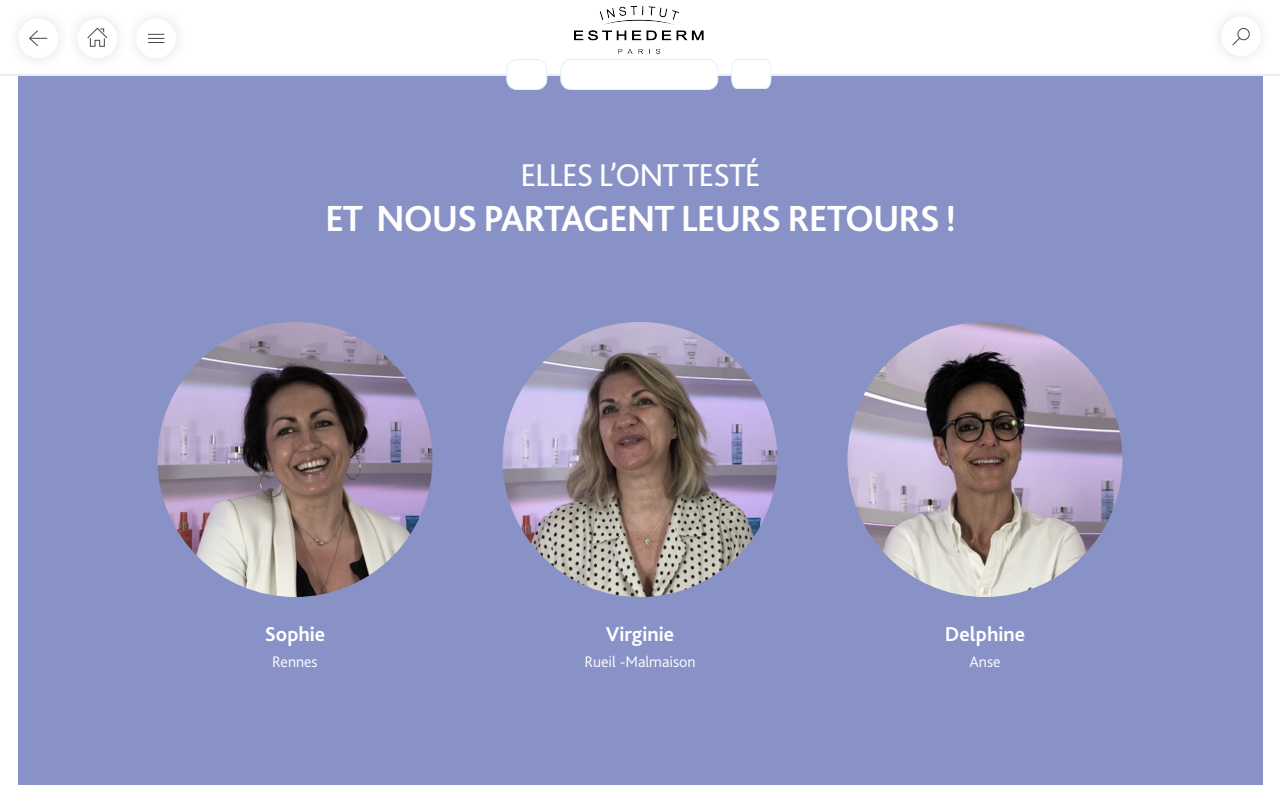
<style>
.page{position:relative;width:1280px;height:800px;background:#fff}
.page>*{position:absolute;margin:0;border:0;box-sizing:border-box;transform-origin:0 0}
.t1{font:700 38px "Bliss 2";letter-spacing:-.03em;color:#fff}
.t2{font:33px "Bliss 2";letter-spacing:-.03em;color:#fff}
.t3{font:700 21px "Bliss 2";color:#fff}
.t4{font:300 16px "Bliss 2";color:#fff}
</style>
<div class="page">
<div style="left:18px;top:76px;width:1245px;height:709px;background:#8892c6"></div>
<img style="left:158px;top:322px;width:274px;height:275px;border-radius:138px">
<img style="left:502px;top:322px;width:276px;height:275px;border-radius:138px">
<img style="left:848px;top:322px;width:274px;height:275px;border-radius:138px">
<svg style="left:1232px;top:37px;width:9px;height:9px"></svg>
<div style="left:1238px;top:28px;width:12px;height:12px;border:1px solid #464648;border-radius:50%"></div>
<svg style="left:29px;top:30px;width:18px;height:17px"></svg>
<div style="left:77px;top:18px;width:40px;height:40px;background:#fff;border-radius:50%"></div>
<svg style="left:148px;top:34px;width:16px;height:9px"></svg>
<svg style="left:87px;top:28px;width:21px;height:19px"></svg>
<hr style="left:0;top:74px;width:1280px;height:2px;background:#c9e5ed">
<div style="left:507px;top:60px;width:40px;height:30px;background:#fff;border-radius:10px"></div>
<div style="left:506px;top:59px;width:41px;height:31px;border:1px solid #dff2f7;border-radius:10px"></div>
<div style="left:561px;top:60px;width:157px;height:30px;background:#fff;border-radius:10px"></div>
<div style="left:560px;top:59px;width:158px;height:31px;border:1px solid #dff2f7;border-radius:10px"></div>
<svg style="left:731px;top:59px;width:40px;height:30px"></svg>
<img style="left:574px;top:6px;width:130px;height:48px">
<p class="t2" style="left:520px;top:155px;width:242px">ELLES L’ONT TESTÉ</p>
<p class="t1" style="left:325px;top:195px;width:633px">ET NOUS PARTAGENT LEURS RETOURS !</p>
<p class="t3" style="left:265px;top:621px;width:62px">Sophie</p>
<p class="t4" style="left:272px;top:652px;width:47px">Rennes</p>
<p class="t3" style="left:606px;top:621px;width:70px">Virginie</p>
<p class="t4" style="left:584px;top:652px;width:113px">Rueil -Malmaison</p>
<p class="t3" style="left:945px;top:621px;width:82px">Delphine</p>
<p class="t4" style="left:970px;top:652px;width:32px">Anse</p>
</div>
